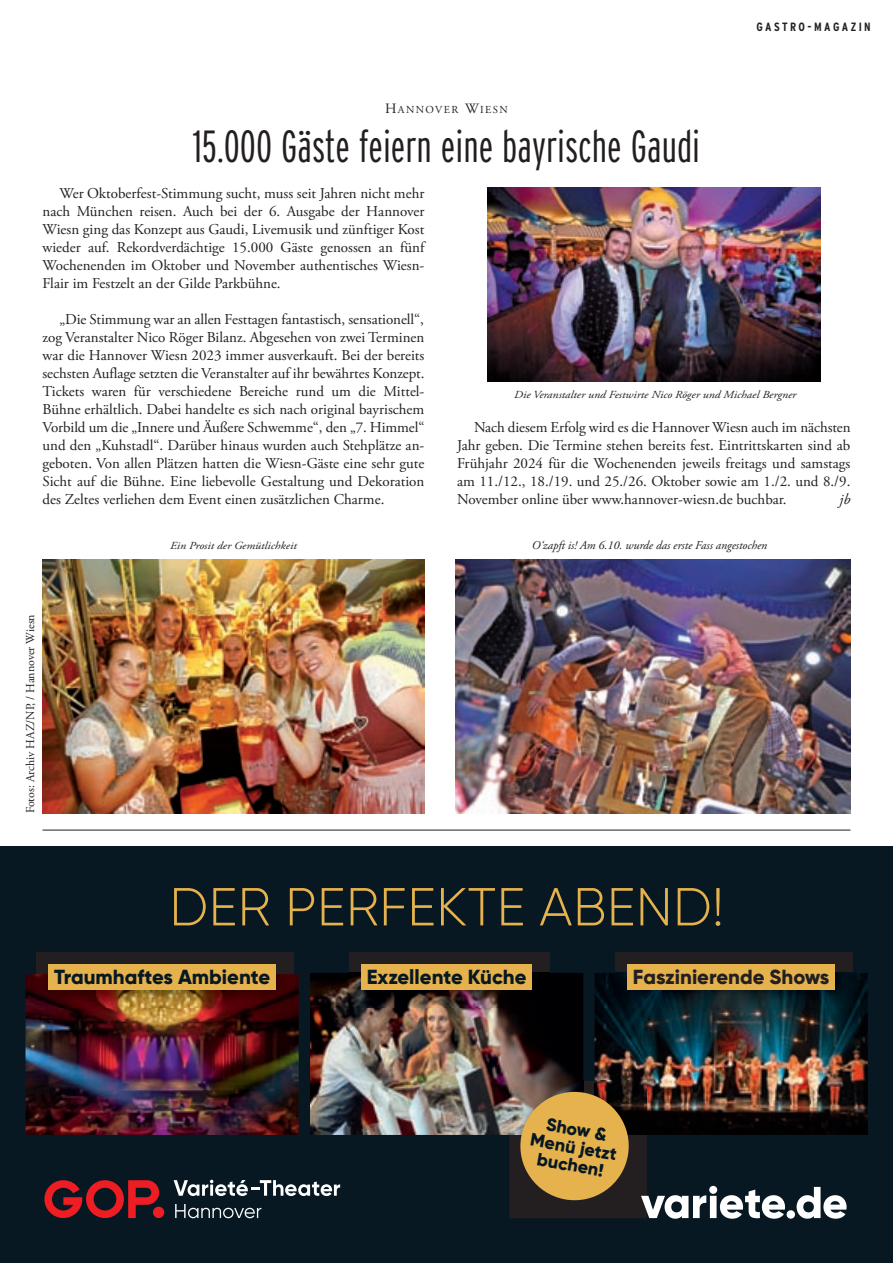
<style>
.page{position:relative;width:893px;height:1263px;background:#fff}
.page>*{position:absolute;margin:0;border:0;box-sizing:border-box;transform-origin:0 0}
.t1{font:300 53.4px "Gilroy";letter-spacing:.01em;color:#e5b24d}
.t2{font:300 extra-condensed 45px "Interstate";color:#231f20}
.t3{font:800 20.4px "Gilroy";color:#071822}
.t4{font:800 20.4px "Gilroy";color:#231f20}
.t5{font:800 17.85px/17.9px "Gilroy";color:#071822;text-align:center}
.t6{font:15px/18px "Adobe Garamond Pro";color:#231f20;text-align:justify}
.t7{font:italic 15px "Adobe Garamond Pro";color:#231f20}
.t8{font:italic 12px "Adobe Garamond Pro";color:#231f20}
.t9{font:12px "Adobe Garamond Pro";color:#231f20}
.t10{font:700 condensed 12px "Interstate";letter-spacing:.2em;color:#231f20}
.t11{font:italic 10.8px "Adobe Garamond Pro";color:#231f20;scale:1.11 1}
.t12{font:10.65px "Adobe Garamond Pro";letter-spacing:.135em;color:#231f20}
.s1{font-size:14.25px}
</style>
<div class="page">
<hr style="left:43px;top:830px;width:807px;height:1px;background:#231f20">
<div style="left:0;top:846px;width:893px;height:417px;background:#071822"></div>
<img style="left:26px;top:974px;width:273px;height:161px">
<img style="left:310px;top:973px;width:273px;height:162px">
<img style="left:595px;top:973px;width:273px;height:162px">
<img style="left:36px;top:952px;width:258px;height:55px">
<div style="left:48px;top:964px;width:228px;height:25px;background:#e5b24d"></div>
<img style="left:615px;top:952px;width:238px;height:55px">
<div style="left:627px;top:964px;width:208px;height:25px;background:#e5b24d"></div>
<img style="left:349px;top:952px;width:201px;height:55px">
<div style="left:361px;top:964px;width:171px;height:25px;background:#e5b24d"></div>
<div style="left:509px;top:1081px;width:138px;height:137px;background:#231f20"></div>
<img style="left:509px;top:1081px;width:74px;height:54px">
<img style="left:595px;top:1081px;width:52px;height:54px">
<svg style="left:516px;top:1087px;width:117px;height:117px;background:#ad8843"></svg>
<svg style="left:641px;top:1186px;width:144px;height:33px"></svg>
<div style="left:787px;top:1210px;width:8px;height:9px;background:#fff;border-radius:50%"></div>
<svg style="left:797px;top:1187px;width:50px;height:32px"></svg>
<div style="left:153px;top:1207px;width:11px;height:11px;background:#ee1d23;border-radius:50%"></div>
<svg style="left:44px;top:1180px;width:115px;height:38px"></svg>
<svg style="left:174px;top:1180px;width:166px;height:16px"></svg>
<svg style="left:175px;top:1204px;width:86px;height:14px"></svg>
<img style="left:487px;top:187px;width:333px;height:195px">
<img style="left:43px;top:559px;width:381px;height:255px">
<img style="left:456px;top:559px;width:394px;height:255px">
<p class="t12" style="left:385px;top:105px;width:124px"><span class="s1">H</span>ANNOVER <span class="s1">W</span>iESN</p>
<h2 class="t2" style="left:193px;top:121px;width:509px">15.000 Gäste feiern eine bayrische Gaudi</h2>
<p class="t10" style="left:756px;top:20px;width:116px">GASTRO-MAGAZIN</p>
<p class="t6" style="left:43px;top:186px;width:383px;text-indent:17px">Wer Oktoberfest-Stimmung sucht, muss seit Jahren nicht mehr nach München reisen. Auch bei der 6. Ausgabe der Hannover Wiesn ging das Konzept aus Gaudi, Livemusik und zünftiger Kost wieder auf. Rekordverdächtige 15.000 Gäste genossen an fünf Wochenenden im Oktober und November authentisches Wiesn-Flair im Festzelt an der Gilde Parkbühne.</p>
<p class="t6" style="left:43px;top:312px;width:384px;text-indent:17px">„Die Stimmung war an allen Festtagen fantastisch, sensationell“, zog Veranstalter Nico Röger Bilanz. Abgesehen von zwei Terminen war die Hannover Wiesn 2023 immer ausverkauft. Bei der bereits sechsten Auflage setzten die Veranstalter auf ihr bewährtes Konzept.<br>Tickets waren für verschiedene Bereiche rund um die Mittel-Bühne erhältlich. Dabei handelte es sich nach original bayrischem Vorbild um die „innere und Äußere Schwemme“, den „7. Himmel“ und den „Kuhstadl“. Darüber hinaus wurden auch Stehplätze an&shy;geboten. Von allen Plätzen hatten die Wiesn-Gäste eine sehr gute Sicht auf die Bühne. Eine liebevolle Gestaltung und Dekoration des Zeltes verliehen dem Event einen zusätzlichen Charme.</p>
<p class="t11" style="left:514px;top:391px;width:256px">Die Veranstalter und Festwirte Nico Röger und Michael Bergner</p>
<p class="t6" style="left:457px;top:419px;width:395px;text-indent:17px">Nach diesem Erfolg wird es die Hannover Wiesn auch im nächsten Jahr geben. Die Termine stehen bereits fest. Eintrittskarten sind ab Frühjahr 2024 für die Wochenenden jeweils freitags und samstags am 11./12., 18./19. und 25./26. Oktober sowie am 1./2. und 8./9.<br>November online über www.hannover-wiesn.de buchbar.</p>
<p class="t7" style="left:840px;top:493px;width:12px">jb</p>
<p class="t9" style="left:26px;top:813px;width:201px;rotate:-90deg">Fotos: Archiv HAZ/NP, / Hannover Wiesn</p>
<p class="t11" style="left:170px;top:541px;width:116px">Ein Prosit der Gemütlichkeit</p>
<p class="t8" style="left:532px;top:540px;width:237px">O‘zapft is! Am 6.10. wurde das erste Fass angestochen</p>
<h1 class="t1" style="left:169px;top:883px;width:556px">DER PERFEKTE ABEND!</h1>
<h3 class="t3" style="left:54px;top:967px;width:218px">Traumhaftes Ambiente</h3>
<h3 class="t3" style="left:367px;top:967px;width:161px">Exzellente Küche</h3>
<h3 class="t4" style="left:633px;top:967px;width:198px">Faszinierende Shows</h3>
<p class="t5" style="left:535px;top:1114px;width:89px;rotate:10deg">Show &amp;<br>Menü jetzt buchen!</p>
</div>
